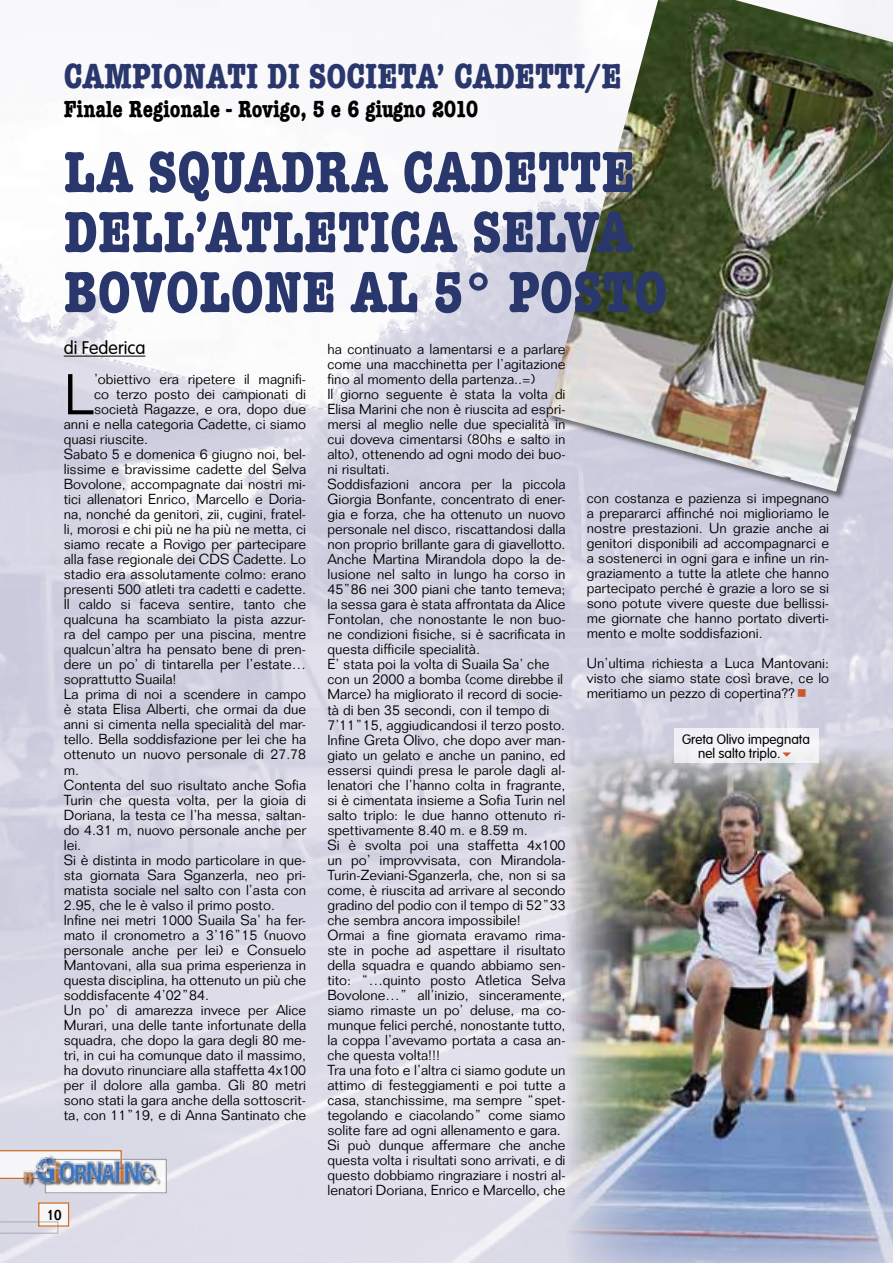
<style>
.page{position:relative;width:893px;height:1263px;background:#fff}
.page>*{position:absolute;margin:0;border:0;box-sizing:border-box;transform-origin:0 0}
.t1{font:700 condensed 60px/60px "American Typewriter";color:#2a376c}
.t2{font:300 56.25px "Folio";color:#000}
.t3{font:700 condensed 36px "American Typewriter";color:#2a376c}
.t4{font:700 condensed 24px "American Typewriter";color:#000}
.t5{font:300 18px "VAG Rounded";color:#000}
.t6{font:500 15px "Folio";color:#000;scale:.9 1}
.t7{font:300 14.25px/15px "Folio";color:#000;text-align:justify}
.t8{font:300 13.5px/13.5px "VAG Rounded";color:#000}
</style>
<div class="page">
<img style="left:547px;top:0;width:346px;height:492px">
<hr style="left:64px;top:356px;width:81px;height:1px;background:#000">
<img style="left:566px;top:745px;width:327px;height:518px">
<div style="left:674px;top:728px;width:144px;height:35px;background:#f2f2f5"></div>
<div style="left:39px;top:1203px;width:30px;height:23px;background:#f7f7f9"></div>
<svg style="left:0;top:1221px;width:59px;height:13px"></svg>
<div style="left:38px;top:1202px;width:31px;height:25px;border:1px solid #cf7027"></div>
<svg style="left:0;top:1150px;width:21px;height:29px"></svg>
<img style="left:21px;top:1150px;width:144px;height:44px">
<svg style="left:798px;top:689px;width:8px;height:8px"></svg>
<h3 class="t3" style="left:64px;top:55px;width:559px">CAMPIONATI DI SOCIETA’ CADETTI/E</h3>
<h3 class="t4" style="left:64px;top:95px;width:416px">Finale Regionale - Rovigo, 5 e 6 giugno 2010</h3>
<h1 class="t1" style="left:64px;top:142px;width:605px">LA SQUADRA CADETTE<br>DELL’ATLETICA SELVA<br>BOVOLONE AL 5° POSTO</h1>
<p class="t5" style="left:64px;top:338px;width:83px">di Federica</p>
<h2 class="t2" style="left:64px;top:361px;width:32px">L</h2>
<p class="t7" style="left:94px;top:372px;width:214px">’obiettivo era ripetere il magnifi-</p>
<p class="t7" style="left:327px;top:342px;width:240px;text-align:left">ha continuato a lamentarsi e a parlare come una macchinetta per l’agitazione fino al momento della partenza..=)<br>Il giorno seguente è stata la volta di Elisa Marini che non è riuscita ad espri&shy;mersi al meglio nelle due specialità in cui doveva cimentarsi (80hs e salto in alto), ottenendo ad ogni modo dei buo&shy;ni risultati.<br>Soddisfazioni ancora per la piccola Giorgia Bonfante, concentrato di ener&shy;gia e forza, che ha ottenuto un nuovo personale nel disco, riscattandosi dalla non proprio brillante gara di giavellotto.<br>Anche Martina Mirandola dopo la de&shy;lusione nel salto in lungo ha corso in 45”86 nei 300 piani che tanto temeva; la sessa gara è stata affrontata da Alice Fontolan, che nonostante le non buo&shy;ne condizioni fisiche, si è sacrificata in questa difficile specialità.<br>E’ stata poi la volta di Suaila Sa’ che con un 2000 a bomba (come direbbe il Marce) ha migliorato il record di socie&shy;tà di ben 35 secondi, con il tempo di 7’11”15, aggiudicandosi il terzo posto.<br>Infine Greta Olivo, che dopo aver man&shy;giato un gelato e anche un panino, ed essersi quindi presa le parole dagli al&shy;lenatori che l’hanno colta in fragrante, si è cimentata insieme a Sofia Turin nel salto triplo: le due hanno ottenuto ri&shy;spettivamente 8.40 m. e 8.59 m.<br>Si è svolta poi una staffetta 4x100 un po’ improvvisata, con Mirandola-Turin-Zeviani-Sganzerla, che, non si sa come, è riuscita ad arrivare al secondo gradino del podio con il tempo di 52”33 che sembra ancora impossibile!<br>Ormai a fine giornata eravamo rima&shy;ste in poche ad aspettare il risultato della squadra e quando abbiamo sen&shy;tito: “…quinto posto Atletica Selva Bovolone…” all’inizio, sinceramente, siamo rimaste un po’ deluse, ma co&shy;munque felici perché, nonostante tutto, la coppa l’avevamo portata a casa an&shy;che questa volta!!!<br>Tra una foto e l’altra ci siamo godute un attimo di festeggiamenti e poi tutte a casa, stanchissime, ma sempre “spet&shy;tegolando e ciacolando” come siamo solite fare ad ogni allenamento e gara.<br>Si può dunque affermare che anche questa volta i risultati sono arrivati, e di questo dobbiamo ringraziare i nostri al&shy;lenatori Doriana, Enrico e Marcello, che</p>
<p class="t7" style="left:94px;top:387px;width:214px">co terzo posto dei campionati di</p>
<p class="t7" style="left:94px;top:402px;width:214px">società Ragazze, e ora, dopo due</p>
<p class="t7" style="left:64px;top:417px;width:244px">anni e nella categoria Cadette, ci siamo</p>
<p class="t7" style="left:64px;top:432px;width:86px">quasi riuscite.</p>
<p class="t7" style="left:64px;top:447px;width:244px">Sabato 5 e domenica 6 giugno noi, bel-</p>
<p class="t7" style="left:64px;top:462px;width:244px">lissime e bravissime cadette del Selva</p>
<p class="t7" style="left:64px;top:477px;width:244px">Bovolone, accompagnate dai nostri mi-</p>
<p class="t7" style="left:64px;top:492px;width:244px">tici allenatori Enrico, Marcello e Doria-</p>
<p class="t7" style="left:64px;top:507px;width:244px">na, nonché da genitori, zii, cugini, fratel-</p>
<p class="t7" style="left:64px;top:522px;width:244px">li, morosi e chi più ne ha più ne metta, ci</p>
<p class="t7" style="left:64px;top:537px;width:244px">siamo recate a Rovigo per partecipare</p>
<p class="t7" style="left:64px;top:552px;width:244px">alla fase regionale dei CDS Cadette. Lo</p>
<p class="t7" style="left:64px;top:567px;width:244px">stadio era assolutamente colmo: erano</p>
<p class="t7" style="left:64px;top:582px;width:244px">presenti 500 atleti tra cadetti e cadette.</p>
<p class="t7" style="left:64px;top:597px;width:244px">Il caldo si faceva sentire, tanto che</p>
<p class="t7" style="left:64px;top:612px;width:244px">qualcuna ha scambiato la pista azzur-</p>
<p class="t7" style="left:64px;top:627px;width:244px">ra del campo per una piscina, mentre</p>
<p class="t7" style="left:64px;top:642px;width:244px">qualcun’altra ha pensato bene di pren-</p>
<p class="t7" style="left:64px;top:657px;width:244px">dere un po’ di tintarella per l’estate…</p>
<p class="t7" style="left:64px;top:672px;width:114px">soprattutto Suaila!</p>
<p class="t7" style="left:64px;top:687px;width:244px">La prima di noi a scendere in campo</p>
<p class="t7" style="left:64px;top:702px;width:244px">è stata Elisa Alberti, che ormai da due</p>
<p class="t7" style="left:64px;top:717px;width:244px">anni si cimenta nella specialità del mar-</p>
<p class="t7" style="left:64px;top:732px;width:244px">tello. Bella soddisfazione per lei che ha</p>
<p class="t7" style="left:64px;top:747px;width:244px">ottenuto un nuovo personale di 27.78</p>
<p class="t7" style="left:64px;top:762px;width:17px">m.</p>
<p class="t7" style="left:64px;top:777px;width:244px">Contenta del suo risultato anche Sofia</p>
<p class="t7" style="left:64px;top:792px;width:244px">Turin che questa volta, per la gioia di</p>
<p class="t7" style="left:64px;top:807px;width:244px">Doriana, la testa ce l’ha messa, saltan-</p>
<p class="t7" style="left:64px;top:822px;width:244px">do 4.31 m, nuovo personale anche per</p>
<p class="t7" style="left:64px;top:837px;width:19px">lei.</p>
<p class="t7" style="left:64px;top:852px;width:244px">Si è distinta in modo particolare in que-</p>
<p class="t7" style="left:64px;top:867px;width:244px">sta giornata Sara Sganzerla, neo pri-</p>
<p class="t7" style="left:64px;top:882px;width:244px">matista sociale nel salto con l’asta con</p>
<p class="t7" style="left:64px;top:897px;width:213px">2.95, che le è valso il primo posto.</p>
<p class="t7" style="left:64px;top:912px;width:244px">Infine nei metri 1000 Suaila Sa’ ha fer-</p>
<p class="t7" style="left:64px;top:927px;width:244px">mato il cronometro a 3’16”15 (nuovo</p>
<p class="t7" style="left:64px;top:942px;width:244px">personale anche per lei) e Consuelo</p>
<p class="t7" style="left:64px;top:957px;width:244px">Mantovani, alla sua prima esperienza in</p>
<p class="t7" style="left:64px;top:972px;width:244px">questa disciplina, ha ottenuto un più che</p>
<p class="t7" style="left:64px;top:987px;width:147px">soddisfacente 4’02”84.</p>
<p class="t7" style="left:64px;top:1002px;width:244px">Un po’ di amarezza invece per Alice</p>
<p class="t7" style="left:64px;top:1017px;width:244px">Murari, una delle tante infortunate della</p>
<p class="t7" style="left:64px;top:1032px;width:244px">squadra, che dopo la gara degli 80 me-</p>
<p class="t7" style="left:64px;top:1047px;width:244px">tri, in cui ha comunque dato il massimo,</p>
<p class="t7" style="left:64px;top:1062px;width:244px">ha dovuto rinunciare alla staffetta 4x100</p>
<p class="t7" style="left:64px;top:1077px;width:244px">per il dolore alla gamba. Gli 80 metri</p>
<p class="t7" style="left:64px;top:1092px;width:244px">sono stati la gara anche della sottoscrit-</p>
<p class="t7" style="left:64px;top:1107px;width:244px">ta, con 11”19, e di Anna Santinato che</p>
<p class="t7" style="left:587px;top:490px;width:244px">con costanza e pazienza si impegnano a prepararci affinché noi miglioriamo le nostre prestazioni. Un grazie anche ai genitori disponibili ad accompagnarci e a sostenerci in ogni gara e infine un rin&shy;graziamento a tutte la atlete che hanno partecipato perché è grazie a loro se si sono potute vivere queste due bellissi&shy;me giornate che hanno portato diverti&shy;mento e molte soddisfazioni.</p>
<p class="t7" style="left:587px;top:655px;width:244px">Un’ultima richiesta a Luca Mantovani: visto che siamo state così brave, ce lo meritiamo un pezzo di copertina??</p>
<p class="t8" style="left:698px;top:733px;width:113px;text-indent:-16px">Greta Olivo impegnata nel salto triplo.</p>
<p class="t6" style="left:47px;top:1205px;width:18px">10</p>
</div>
